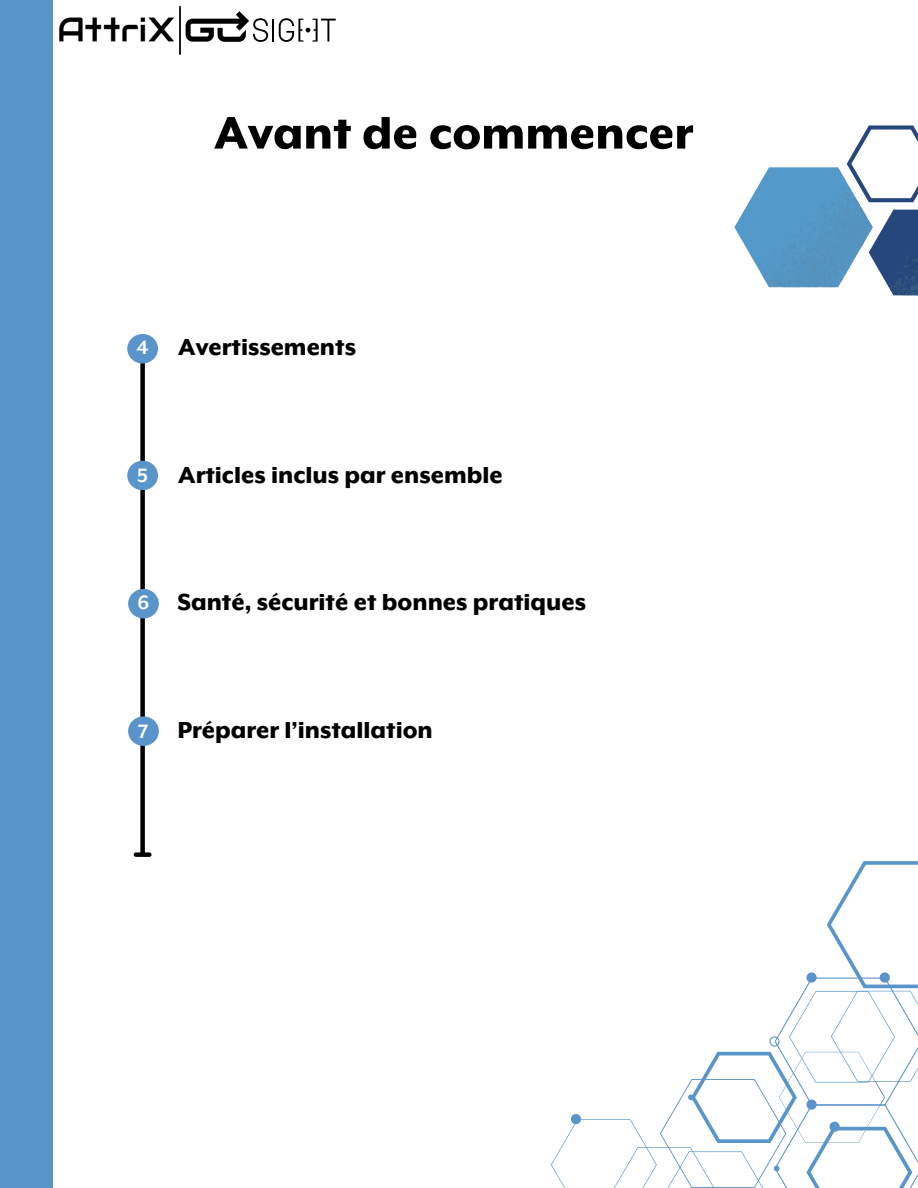
<style>
.page{position:relative;width:918px;height:1188px;background:#fff}
.page>*{position:absolute;margin:0;border:0;box-sizing:border-box;transform-origin:0 0}
.t1{font:800 52.5px "Mr Eaves XL Mod OT";color:#000}
.t2{font:800 27px "Mr Eaves XL Mod OT";color:#000}
.t3{font:700 22.5px "Mr Eaves XL Mod OT";color:#fff}
</style>
<div class="page">
<svg style="left:551px;top:861px;width:367px;height:327px"></svg>
<div style="left:0;top:0;width:52px;height:1188px;background:#5994ca"></div>
<img style="left:59px;top:5px;width:122px;height:50px">
<svg style="left:186px;top:11px;width:82px;height:31px"></svg>
<hr style="left:272px;top:19px;width:2px;height:23px;background:#000">
<svg style="left:279px;top:18px;width:57px;height:24px"></svg>
<svg style="left:735px;top:125px;width:183px;height:171px"></svg>
<div style="left:140px;top:362px;width:5px;height:492px;background:#000"></div>
<div style="left:136px;top:852px;width:13px;height:5px;background:#000"></div>
<div style="left:127px;top:334px;width:31px;height:29px;background:#5994ca;border-radius:50%"></div>
<div style="left:127px;top:461px;width:31px;height:29px;background:#5994ca;border-radius:50%"></div>
<div style="left:128px;top:589px;width:31px;height:29px;background:#5994ca;border-radius:50%"></div>
<div style="left:128px;top:716px;width:31px;height:30px;background:#5994ca;border-radius:50%"></div>
<p class="t1" style="left:214px;top:109px;width:481px">Avant de commencer</p>
<h1 class="t3" style="left:136px;top:338px;width:14px">4</h1>
<p class="t2" style="left:178px;top:335px;width:179px">Avertissements</p>
<p class="t3" style="left:137px;top:465px;width:12px">5</p>
<p class="t2" style="left:178px;top:463px;width:326px">Articles inclus par ensemble</p>
<p class="t3" style="left:138px;top:592px;width:13px">6</p>
<p class="t2" style="left:177px;top:590px;width:410px">Santé, sécurité et bonnes pratiques</p>
<p class="t3" style="left:138px;top:721px;width:12px">7</p>
<p class="t2" style="left:177px;top:718px;width:257px">Préparer l’installation</p>
</div>
